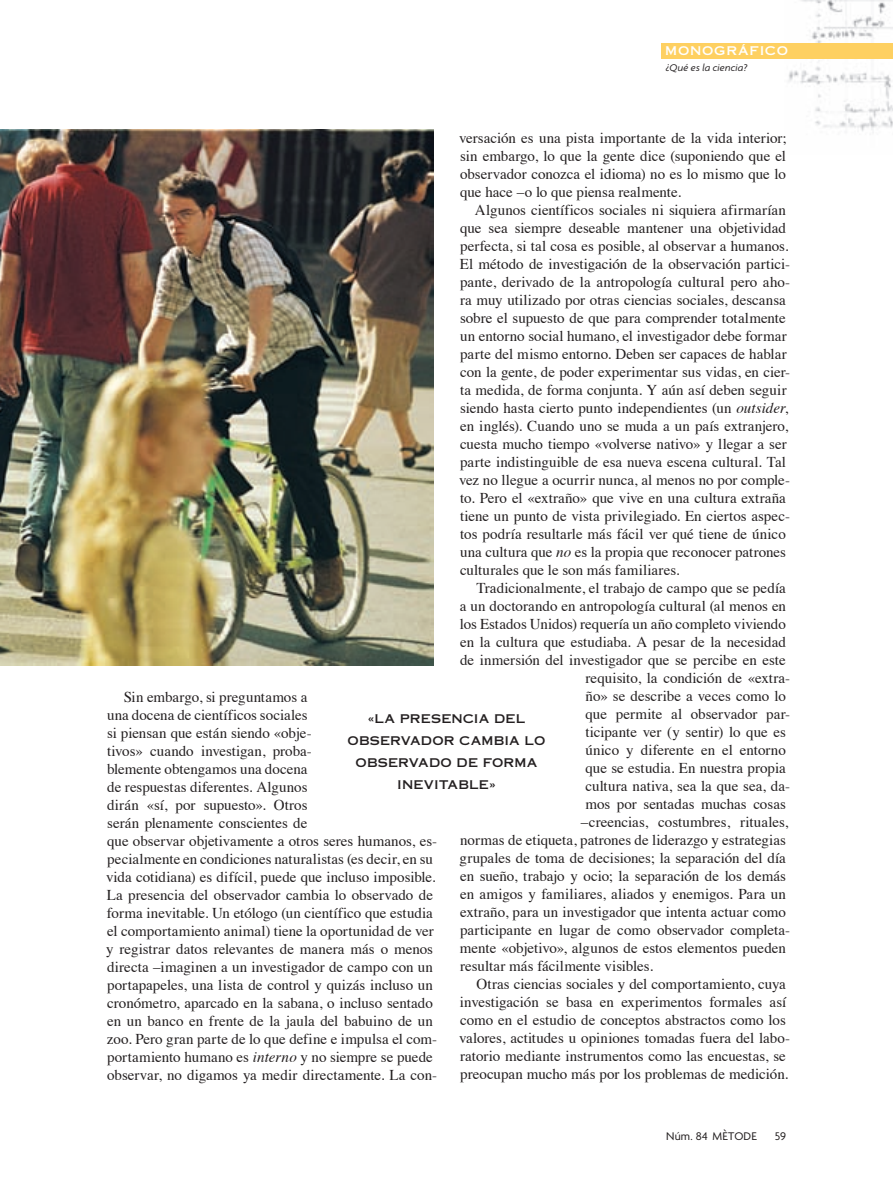
<style>
.page{position:relative;width:893px;height:1191px;background:#fff}
.page>*{position:absolute;margin:0;border:0;box-sizing:border-box;transform-origin:0 0}
.t1{font:15px/18px "Times";color:#231f20}
.t2{font:12px/21.8px "Copperplate Thirty One AB";letter-spacing:.01em;color:#231f20;text-align:center}
.t3{font:12px "Agenda";letter-spacing:.025em;color:#231f20}
.t4{font:12px "Copperplate Thirty One AB";letter-spacing:.06em;color:#fff}
.t5{font:italic 10.5px "Agenda";letter-spacing:.015em;color:#231f20}
.s1{font-style:italic}
</style>
<div class="page">
<img style="left:784px;top:0;width:109px;height:133px">
<div style="left:661px;top:43px;width:232px;height:15px;background:#fed061"></div>
<img style="left:0;top:129px;width:434px;height:536px">
<p class="t4" style="left:665px;top:44px;width:124px">MONOGRÁFICO</p>
<p class="t5" style="left:666px;top:63px;width:83px">¿Qué es la ciencia?</p>
<p class="t1" style="left:459px;top:130px;width:329px;text-align:justify">versación es una pista importante de la vida interior; sin embargo, lo que la gente dice (suponiendo que el observador conozca el idioma) no es lo mismo que lo que hace –o lo que piensa realmente.</p>
<p class="t1" style="left:459px;top:202px;width:333px;text-indent:16px">Algunos científicos sociales ni siquiera afirmarían que sea siempre deseable mantener una objetividad perfecta, si tal cosa es posible, al observar a humanos.<br>El método de investigación de la observación partici&shy;pante, derivado de la antropología cultural pero aho&shy;ra muy utilizado por otras ciencias sociales, descansa sobre el supuesto de que para comprender totalmente un entorno social humano, el investigador debe formar parte del mismo entorno. Deben ser capaces de hablar con la gente, de poder experimentar sus vidas, en cier&shy;ta medida, de forma conjunta. Y aún así deben seguir siendo hasta cierto punto independientes (un <span class="s1">outsider</span>, en inglés). Cuando uno se muda a un país extranjero, cuesta mucho tiempo «volverse nativo» y llegar a ser parte indistinguible de esa nueva escena cultural. Tal vez no llegue a ocurrir nunca, al menos no por comple&shy;to. Pero el «extraño» que vive en una cultura extraña tiene un punto de vista privilegiado. En ciertos aspec&shy;tos podría resultarle más fácil ver qué tiene de único una cultura que <span class="s1">no</span> es la propia que reconocer patrones culturales que le son más familiares.</p>
<p class="t1" style="left:476px;top:580px;width:311px">Tradicionalmente, el trabajo de campo que se pedía</p>
<p class="t1" style="left:460px;top:598px;width:328px">a un doctorando en antropología cultural (al menos en</p>
<p class="t1" style="left:460px;top:616px;width:328px">los Estados Unidos) requería un año completo viviendo</p>
<p class="t1" style="left:460px;top:634px;width:327px">en la cultura que estudiaba. A pesar de la necesidad</p>
<p class="t1" style="left:460px;top:652px;width:327px">de inmersión del investigador que se percibe en este</p>
<p class="t1" style="left:586px;top:670px;width:206px">requisito, la condición de «extra-</p>
<p class="t1" style="left:586px;top:688px;width:202px">ño» se describe a veces como lo</p>
<p class="t1" style="left:585px;top:706px;width:206px">que permite al observador par-</p>
<p class="t1" style="left:585px;top:724px;width:202px">ticipante ver (y sentir) lo que es</p>
<p class="t1" style="left:585px;top:742px;width:202px">único y diferente en el entorno</p>
<p class="t1" style="left:585px;top:760px;width:202px">que se estudia. En nuestra propia</p>
<p class="t1" style="left:585px;top:778px;width:206px">cultura nativa, sea la que sea, da-</p>
<p class="t1" style="left:585px;top:796px;width:202px">mos por sentadas muchas cosas</p>
<p class="t1" style="left:581px;top:814px;width:209px">–creencias, costumbres, rituales,</p>
<p class="t1" style="left:460px;top:832px;width:327px">normas de etiqueta, patrones de liderazgo y estrategias</p>
<p class="t1" style="left:460px;top:850px;width:328px">grupales de toma de decisiones; la separación del día</p>
<p class="t1" style="left:460px;top:868px;width:327px">en sueño, trabajo y ocio; la separación de los demás</p>
<p class="t1" style="left:460px;top:886px;width:327px">en amigos y familiares, aliados y enemigos. Para un</p>
<p class="t1" style="left:460px;top:904px;width:327px">extraño, para un investigador que intenta actuar como</p>
<p class="t1" style="left:460px;top:922px;width:331px">participante en lugar de como observador completa-</p>
<p class="t1" style="left:460px;top:940px;width:328px">mente «objetivo», algunos de estos elementos pueden</p>
<p class="t1" style="left:460px;top:958px;width:194px">resultar más fácilmente visibles.</p>
<p class="t1" style="left:477px;top:976px;width:311px">Otras ciencias sociales y del comportamiento, cuya</p>
<p class="t1" style="left:460px;top:994px;width:328px">investigación se basa en experimentos formales así</p>
<p class="t1" style="left:460px;top:1012px;width:327px">como en el estudio de conceptos abstractos como los</p>
<p class="t1" style="left:459px;top:1030px;width:333px">valores, actitudes u opiniones tomadas fuera del labo-</p>
<p class="t1" style="left:460px;top:1048px;width:327px">ratorio mediante instrumentos como las encuestas, se</p>
<p class="t1" style="left:460px;top:1066px;width:330px">preocupan mucho más por los problemas de medición.</p>
<p class="t1" style="left:106px;top:689px;width:333px;text-indent:18px">Sin embargo, si preguntamos a<br>una docena de científicos sociales<br>si piensan que están siendo «obje-<br>tivos» cuando investigan, proba-<br>blemente obtengamos una docena<br>de respuestas diferentes. Algunos<br>dirán «sí, por supuesto». Otros<br>serán plenamente conscientes de<br>que observar objetivamente a otros seres humanos, es&shy;pecialmente en condiciones naturalistas (es decir, en su vida cotidiana) es difícil, puede que incluso imposible.<br>La presencia del observador cambia lo observado de forma inevitable. Un etólogo (un científico que estudia el comportamiento animal) tiene la oportunidad de ver y registrar datos relevantes de manera más o menos directa –imaginen a un investigador de campo con un portapapeles, una lista de control y quizás incluso un cronómetro, aparcado en la sabana, o incluso sentado en un banco en frente de la jaula del babuino de un zoo. Pero gran parte de lo que define e impulsa el com&shy;portamiento humano es <span class="s1">interno</span> y no siempre se puede observar, no digamos ya medir directamente. La con-</p>
<p class="t2" style="left:348px;top:708px;width:199px">«LA PRESENCIA DEL<br>OBSERVADOR CAMBIA LO<br>OBSERVADO DE FORMA<br>INEVITABLE»</p>
<p class="t3" style="left:666px;top:1131px;width:92px">Núm. 84 MÈTODE</p>
<p class="t3" style="left:775px;top:1131px;width:13px">59</p>
</div>
